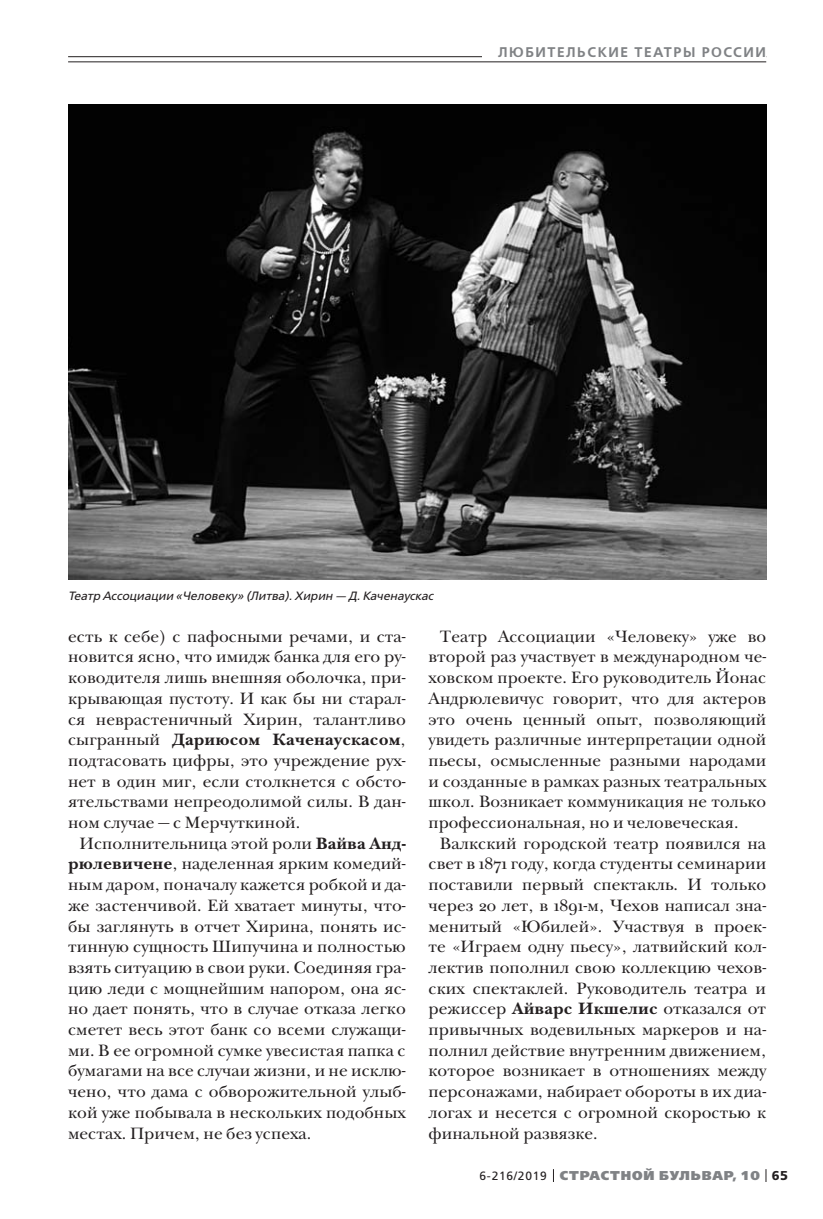
<style>
.page{position:relative;width:823px;height:1219px;background:#fff}
.page>*{position:absolute;margin:0;border:0;box-sizing:border-box;transform-origin:0 0}
.t1{font:17px/20.6px "New Baskerville ITC";letter-spacing:.005em;color:#231f20;text-align:justify}
.t2{font:600 14px "Free Set";letter-spacing:.11em;color:#808285}
.t3{font:800 12.8px "Free Set";letter-spacing:.07em;color:#808285}
.t4{font:italic 12px "Free Set";color:#231f20}
.s1{font-weight:700}
.s2{font-weight:400;font-size:12px;color:#231f20}
.s3{font-weight:700;color:#231f20}
</style>
<div class="page">
<svg style="left:765px;top:1169px;width:1px;height:13px"></svg>
<hr style="left:68px;top:56px;width:697px;height:1px;background:#231f20">
<div style="left:482px;top:41px;width:283px;height:21px;background:#fff"></div>
<hr style="left:68px;top:62px;width:697px;height:1px;background:#231f20">
<img style="left:68px;top:104px;width:697px;height:476px">
<p class="t2" style="left:498px;top:45px;width:269px">ЛЮБИТЕЛЬСКИЕ ТЕАТРЫ РОССИИ</p>
<p class="t4" style="left:68px;top:590px;width:366px">Театр Ассоциации «Человеку» (Литва). Хирин — Д. Каченаускас</p>
<p class="t1" style="left:68px;top:627px;width:339px">есть к себе) с пафосными речами, и ста&shy;новится ясно, что имидж банка для его ру&shy;ководителя лишь внешняя оболочка, при&shy;крывающая пустоту. И как бы ни старал&shy;ся неврастеничный Хирин, талантливо сыгранный <span class="s1">Дариюсом Каченаускасом</span>, подтасовать цифры, это учреждение рух&shy;нет в один миг, если столкнется с обсто&shy;ятельствами непреодолимой силы. В дан&shy;ном случае — с Мерчуткиной.</p>
<p class="t1" style="left:68px;top:834px;width:339px;text-indent:11px">Исполнительница этой роли <span class="s1">Вайва Анд&shy;рюлевичене</span>, наделенная ярким комедий&shy;ным даром, поначалу кажется робкой и да&shy;же застенчивой. Ей хватает минуты, что&shy;бы заглянуть в отчет Хирина, понять ис&shy;тинную сущность Шипучина и полностью взять ситуацию в свои руки. Соединяя гра&shy;цию леди с мощнейшим напором, она яс&shy;но дает понять, что в случае отказа легко сметет весь этот банк со всеми служащи&shy;ми. В ее огромной сумке увесистая папка с бумагами на все случаи жизни, и не исклю&shy;чено, что дама с обворожительной улыб&shy;кой уже побывала в нескольких подобных местах. Причем, не без успеха.</p>
<p class="t1" style="left:428px;top:627px;width:339px;text-indent:11px">Театр Ассоциации «Человеку» уже во второй раз участвует в международном че&shy;ховском проекте. Его руководитель Йонас Андрюлевичус говорит, что для актеров это очень ценный опыт, позволяющий увидеть различные интерпретации одной пьесы, осмысленные разными народами и созданные в рамках разных театральных школ. Возникает коммуникация не только профессиональная, но и человеческая.</p>
<p class="t1" style="left:428px;top:834px;width:339px;text-indent:11px">Валкский городской театр появился на свет в 1871 году, когда студенты семинарии поставили первый спектакль. И только через 20 лет, в 1891-м, Чехов написал зна&shy;менитый «Юбилей». Участвуя в проек&shy;те «Играем одну пьесу», латвийский кол&shy;лектив пополнил свою коллекцию чехов&shy;ских спектаклей. Руководитель театра и режиссер <span class="s1">Айварс Икшелис</span> отказался от привычных водевильных маркеров и на&shy;полнил действие внутренним движением, которое возникает в отношениях между персонажами, набирает обороты в их диа&shy;логах и несется с огромной скоростью к финальной развязке.</p>
<p class="t3" style="left:479px;top:1169px;width:310px"><span class="s2">6-216/2019</span> СТРАСТНОЙ БУЛЬВАР, 10 <span class="s3">65</span></p>
</div>
